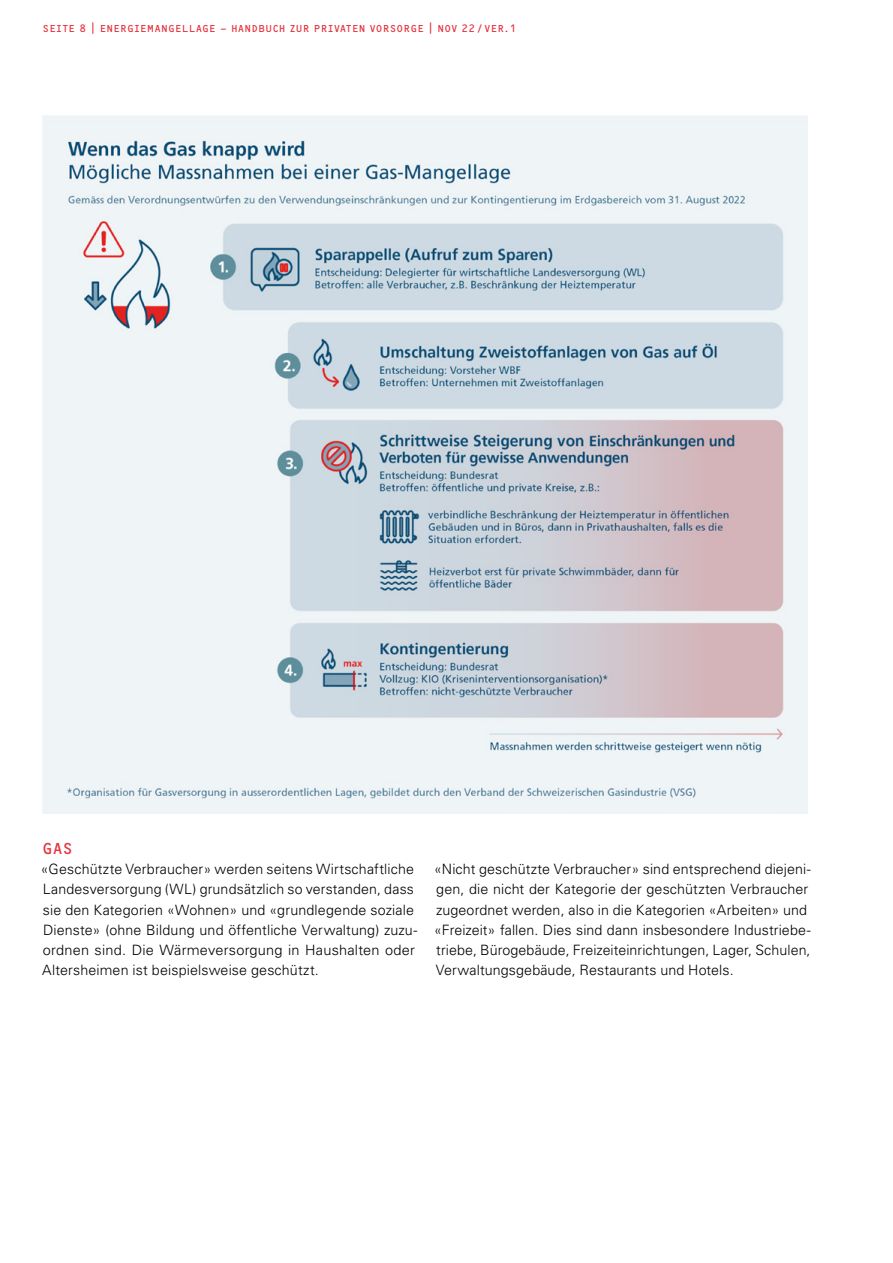
<style>
.page{position:relative;width:893px;height:1263px;background:#fff}
.page>*{position:absolute;margin:0;border:0;box-sizing:border-box;transform-origin:0 0}
.t1{font:16.5px "OCRF";color:#e6343f}
.t2{font:300 14.25px/20.2px "Univers";letter-spacing:.01em;color:#000}
.t3{font:10.5px "OCRF";letter-spacing:.02em;color:#e6343f}
.s1{font-size:14.7px}
</style>
<div class="page">
<img style="left:43px;top:116px;width:765px;height:697px">
<div style="left:764px;top:716px;width:44px;height:98px;background:#eff4f7"></div>
<p class="t3" style="left:43px;top:22px;width:476px">SEITE 8 <span class="s1">|</span> ENERGIEMANGELLAGE – HANDBUCH ZUR PRIVATEN VORSORGE <span class="s1">|</span> NOV 22/VER.1</p>
<p class="t1" style="left:42px;top:838px;width:32px">GAS</p>
<p class="t2" style="left:41px;top:858px;width:378px">«Geschützte Verbraucher» werden seitens Wirtschaftliche Landesversorgung (WL) grundsätzlich so verstanden, dass sie den Kategorien «Wohnen» und «grundlegende soziale Dienste» (ohne Bildung und öffentliche Verwaltung) zuzu&shy;ordnen sind. Die Wärmeversorgung in Haushalten oder Altersheimen ist beispielsweise geschützt.</p>
<p class="t2" style="left:434px;top:858px;width:378px">«Nicht geschützte Verbraucher» sind entsprechend diejeni&shy;gen, die nicht der Kategorie der geschützten Verbraucher zugeordnet werden, also in die Kategorien «Arbeiten» und «Freizeit» fallen. Dies sind dann insbesondere Industriebe&shy;triebe, Bürogebäude, Freizeiteinrichtungen, Lager, Schulen, Verwaltungsgebäude, Restaurants und Hotels.</p>
</div>
